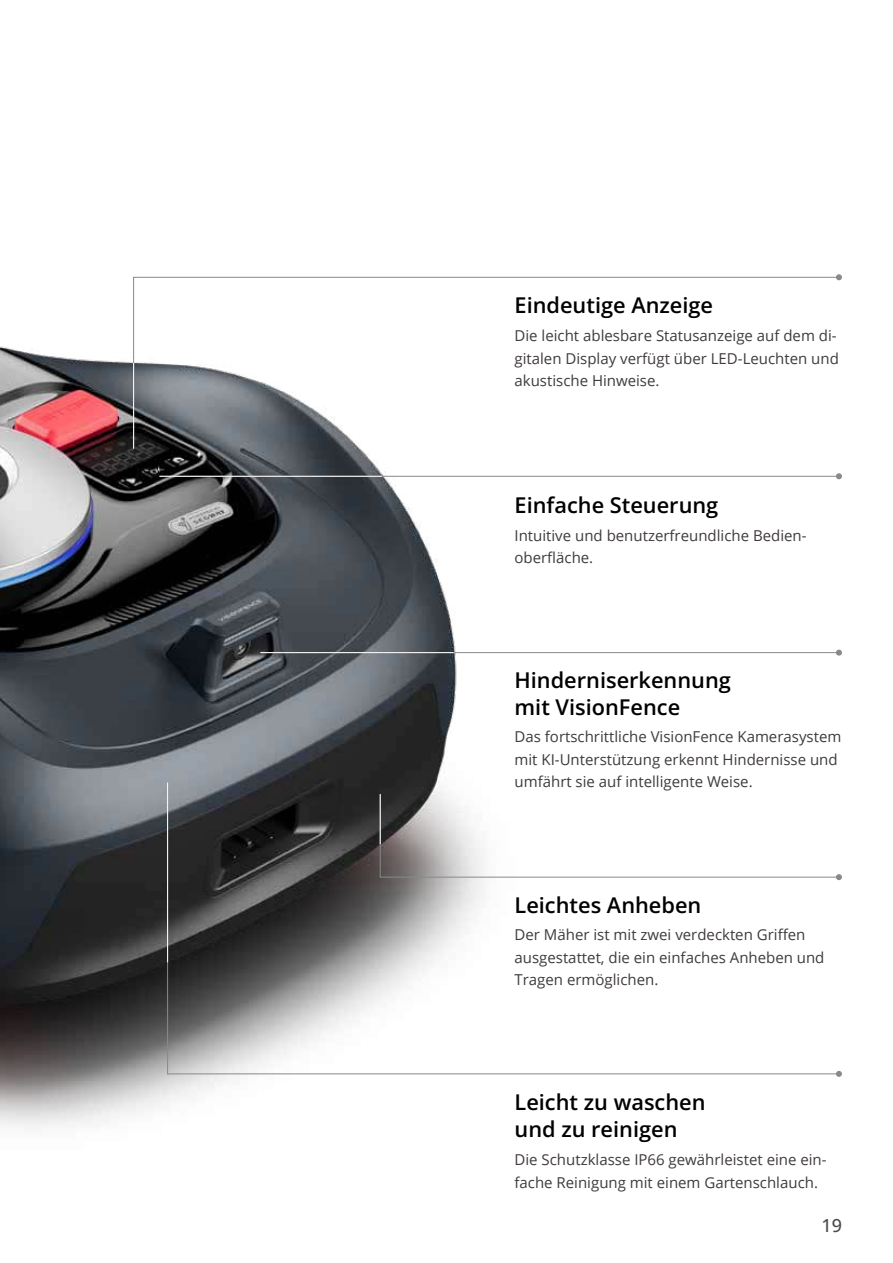
<style>
.page{position:relative;width:893px;height:1263px;background:#fff}
.page>*{position:absolute;margin:0;border:0;box-sizing:border-box;transform-origin:0 0}
.t1{font:600 21.75px/27px "Open Sans";color:#000}
.t2{font:500 18px "Open Sans";color:#4d4949}
.t3{font:15px/22.5px "Open Sans";color:#3f3b3a}
</style>
<div class="page">
<img style="left:0;top:276px;width:702px;height:853px">
<hr style="left:260px;top:652px;width:579px;height:1px;background:#898989">
<svg style="left:836px;top:650px;width:6px;height:6px"></svg>
<svg style="left:133px;top:277px;width:707px;height:172px"></svg>
<svg style="left:836px;top:274px;width:6px;height:6px"></svg>
<svg style="left:167px;top:782px;width:673px;height:292px"></svg>
<svg style="left:836px;top:1071px;width:6px;height:6px"></svg>
<hr style="left:159px;top:476px;width:680px;height:1px;background:#898989">
<svg style="left:836px;top:473px;width:6px;height:6px"></svg>
<hr style="left:133px;top:363px;width:1px;height:86px;background:#fff">
<hr style="left:159px;top:476px;width:223px;height:1px;background:#fff">
<hr style="left:260px;top:652px;width:194px;height:1px;background:#fff">
<hr style="left:167px;top:782px;width:1px;height:180px;background:#fff">
<hr style="left:380px;top:794px;width:1px;height:50px;background:#fff">
<h1 class="t1" style="left:514px;top:292px;width:200px">Eindeutige Anzeige</h1>
<p class="t3" style="left:514px;top:324px;width:326px">Die leicht ablesbare Statusanzeige auf dem di&shy;gitalen Display verfügt über LED-Leuchten und akustische Hinweise.</p>
<h1 class="t1" style="left:514px;top:491px;width:205px">Einfache Steuerung</h1>
<p class="t3" style="left:514px;top:523px;width:294px">Intuitive und benutzerfreundliche Bedien&shy;oberfläche.</p>
<h1 class="t1" style="left:514px;top:666px;width:218px">Hinderniserkennung mit VisionFence</h1>
<p class="t3" style="left:514px;top:725px;width:328px">Das fortschrittliche VisionFence Kamerasystem mit KI-Unterstützung erkennt Hindernisse und umfährt sie auf intelligente Weise.</p>
<h1 class="t1" style="left:514px;top:891px;width:188px">Leichtes Anheben</h1>
<p class="t3" style="left:514px;top:923px;width:311px">Der Mäher ist mit zwei verdeckten Griffen ausgestattet, die ein einfaches Anheben und<br>Tragen ermöglichen.</p>
<h1 class="t1" style="left:514px;top:1088px;width:193px">Leicht zu waschen und zu reinigen</h1>
<p class="t3" style="left:514px;top:1148px;width:314px">Die Schutzklasse IP66 gewährleistet eine ein&shy;fache Reinigung mit einem Gartenschlauch.</p>
<p class="t2" style="left:821px;top:1213px;width:22px">19</p>
</div>
